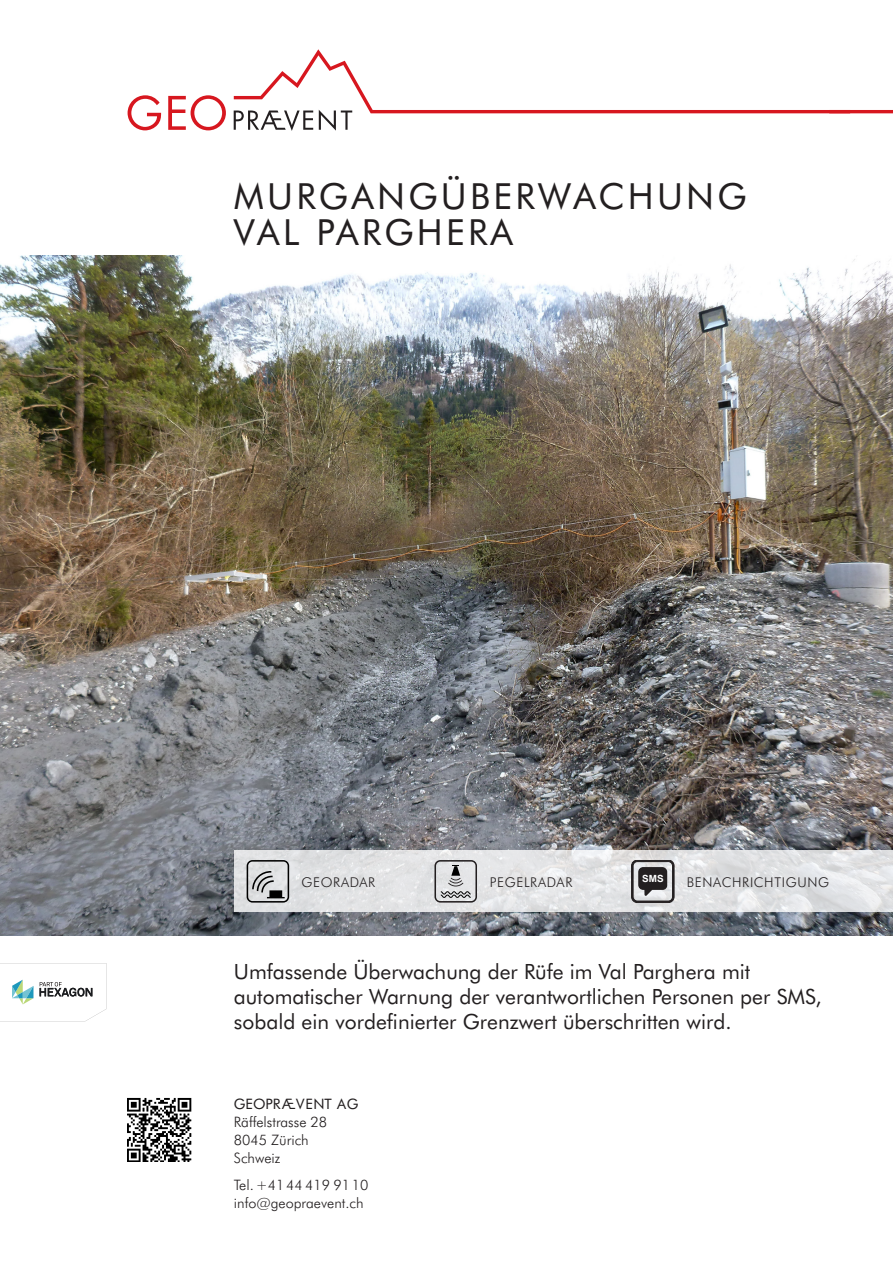
<style>
.page{position:relative;width:893px;height:1263px;background:#fff}
.page>*{position:absolute;margin:0;border:0;box-sizing:border-box;transform-origin:0 0}
.Titel_Broschüre_FB_2{font:36px/36px "Futura BT";letter-spacing:.09em;color:#231f20}
.Beschreibung_Broschü{font:21px/24.8px "Futura BT";color:#231f20}
.t1{font:300 14.4px/18px "Futura BT";color:#231f20}
.t2{font:14.4px "Futura BT";letter-spacing:.015em;color:#231f20}
.Iconbeschreibung{font:300 13.5px "Futura BT";letter-spacing:.05em;color:#231f20}
.t3{font:700 9.9px "Arial";color:#fff}
</style>
<div class="page">
<img style="left:0;top:255px;width:893px;height:680px">
<svg style="left:234px;top:850px;width:659px;height:62px;background:#e1e2e4"></svg>
<svg style="left:0;top:963px;width:106px;height:58px"></svg>
<svg style="left:234px;top:49px;width:616px;height:82px"></svg>
<svg style="left:128px;top:95px;width:33px;height:35px"></svg>
<svg style="left:168px;top:95px;width:58px;height:35px"></svg>
<hr style="left:829px;top:110px;width:64px;height:3px;background:#d7171f">
<svg style="left:247px;top:860px;width:42px;height:42px;background:#a9aaab"></svg>
<img style="left:128px;top:1098px;width:63px;height:63px">
<svg style="left:632px;top:860px;width:42px;height:42px;background:#7c7a7c"></svg>
<svg style="left:434px;top:860px;width:43px;height:42px;background:#b6b7b8"></svg>
<p class="Titel_Broschüre_FB_2" style="left:234px;top:177px;width:514px">MURGANGÜBERWACHUNG<br>VAL PARGHERA</p>
<p class="Iconbeschreibung" style="left:301px;top:873px;width:76px">GEORADAR</p>
<p class="t3" style="left:642px;top:871px;width:23px">SMS</p>
<p class="Iconbeschreibung" style="left:490px;top:873px;width:84px">PEGELRADAR</p>
<p class="Iconbeschreibung" style="left:687px;top:873px;width:144px">BENACHRICHTIGUNG</p>
<p class="Beschreibung_Broschü" style="left:234px;top:959px;width:589px">Umfassende Überwachung der Rüfe im Val Parghera mit automatischer Warnung der verantwortlichen Personen per SMS, sobald ein vordefinierter Grenzwert überschritten wird.</p>
<p class="t2" style="left:234px;top:1095px;width:126px">GEOPRÆVENT AG</p>
<p class="t1" style="left:234px;top:1113px;width:95px">Räffelstrasse 28<br>8045 Zürich<br>Schweiz</p>
<p class="t1" style="left:234px;top:1176px;width:136px">Tel.+4144 419 9110 info@geopraevent.ch</p>
</div>
